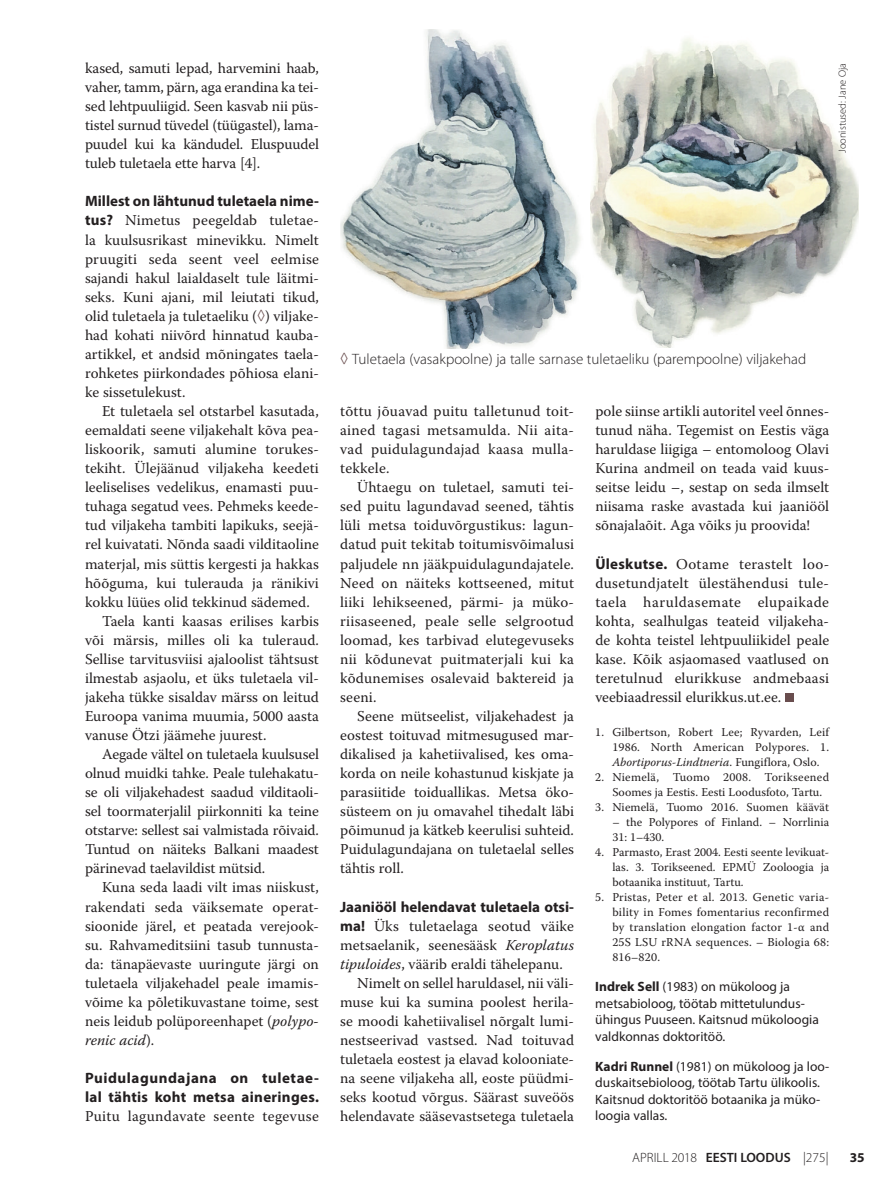
<style>
.page{position:relative;width:893px;height:1191px;background:#fff}
.page>*{position:absolute;margin:0;border:0;box-sizing:border-box;transform-origin:0 0}
.t1{font:15px/19px "Warnock Pro";color:#231f20;text-align:justify}
.t2{font:300 15px "Myriad Pro";color:#231f20}
.t3{font:700 15px "Myriad Pro";color:#231f20}
.t4{font:700 15px/19px "Myriad Pro";letter-spacing:.02em;color:#231f20}
.t5{font:15px "Warnock Pro";letter-spacing:.02em;color:#231f20}
.t6{font:italic 15px "Warnock Pro";color:#231f20}
.t7{font:13.5px/16.5px "Myriad Pro";color:#231f20}
.t8{font:300 13.5px "Myriad Pro";color:#231f20}
.t9{font:700 13.5px "Myriad Pro";color:#231f20}
.t10{font:12px/15px "Warnock Pro";letter-spacing:.01em;color:#231f20;text-align:justify}
.t11{font:300 10.5px "Myriad Pro";color:#231f20}
.s1{font-family:"Myriad Pro";font-weight:700}
.s2{color:#694d4e}
.s3{font-style:italic}
.s4{font-style:normal}
.s5{font-family:"Warnock Pro";font-weight:400;color:#694d4e}
.s6{font-weight:700}
.s7{font-style:inherit}
.s8{font-weight:600}
</style>
<div class="page">
<div style="left:785px;top:693px;width:9px;height:9px;background:#694d4e"></div>
<img style="left:340px;top:29px;width:241px;height:320px">
<img style="left:590px;top:38px;width:268px;height:309px">
<p class="t1" style="left:85px;top:58px;width:235px">kased, samuti lepad, harvemini haab, vaher, tamm, pärn, aga erandina ka tei&shy;sed lehtpuuliigid. Seen kasvab nii püs&shy;tistel surnud tüvedel (tüügastel), lama&shy;puudel kui ka kändudel. Eluspuudel tuleb tuletaela ette harva [4].</p>
<p class="t3" style="left:85px;top:192px;width:235px">Millest on lähtunud tuletaela nime-</p>
<p class="t1" style="left:85px;top:211px;width:235px"><span class="s1">tus?</span> Nimetus peegeldab tuletae&shy;la kuulsusrikast minevikku. Nimelt pruugiti seda seent veel eelmise sajandi hakul laialdaselt tule läitmi&shy;seks. Kuni ajani, mil leiutati tikud, olid tuletaela ja tuletaeliku (<span class="s2">◊</span>) viljake&shy;had kohati niivõrd hinnatud kauba&shy;artikkel, et andsid mõningates taela&shy;rohketes piirkondades põhiosa elani&shy;ke sissetulekust.</p>
<p class="t1" style="left:102px;top:401px;width:218px">Et tuletaela sel otstarbel kasutada,</p>
<p class="t1" style="left:85px;top:420px;width:235px">eemaldati seene viljakehalt kõva pea-</p>
<p class="t1" style="left:85px;top:439px;width:235px">liskoorik, samuti alumine torukes-</p>
<p class="t1" style="left:85px;top:458px;width:235px">tekiht. Ülejäänud viljakeha keedeti</p>
<p class="t1" style="left:85px;top:477px;width:235px">leeliselises vedelikus, enamasti puu-</p>
<p class="t1" style="left:85px;top:496px;width:235px">tuhaga segatud vees. Pehmeks keede-</p>
<p class="t1" style="left:85px;top:515px;width:235px">tud viljakeha tambiti lapikuks, seejä-</p>
<p class="t1" style="left:85px;top:535px;width:235px">rel kuivatati. Nõnda saadi vilditaoline</p>
<p class="t1" style="left:85px;top:554px;width:235px">materjal, mis süttis kergesti ja hakkas</p>
<p class="t1" style="left:85px;top:573px;width:235px">hõõguma, kui tulerauda ja ränikivi</p>
<p class="t1" style="left:85px;top:592px;width:226px">kokku lüües olid tekkinud sädemed.</p>
<p class="t1" style="left:102px;top:611px;width:218px">Taela kanti kaasas erilises karbis</p>
<p class="t1" style="left:85px;top:630px;width:235px">või märsis, milles oli ka tuleraud.</p>
<p class="t1" style="left:85px;top:649px;width:235px">Sellise tarvitusviisi ajaloolist tähtsust</p>
<p class="t1" style="left:85px;top:668px;width:235px">ilmestab asjaolu, et üks tuletaela vil-</p>
<p class="t1" style="left:85px;top:687px;width:235px">jakeha tükke sisaldav märss on leitud</p>
<p class="t1" style="left:85px;top:706px;width:235px">Euroopa vanima muumia, 5000 aasta</p>
<p class="t1" style="left:85px;top:725px;width:183px">vanuse Ötzi jäämehe juurest.</p>
<p class="t1" style="left:102px;top:744px;width:218px">Aegade vältel on tuletaela kuulsusel</p>
<p class="t1" style="left:85px;top:763px;width:235px">olnud muidki tahke. Peale tulehakatu-</p>
<p class="t1" style="left:85px;top:782px;width:235px">se oli viljakehadest saadud vilditaoli-</p>
<p class="t1" style="left:85px;top:801px;width:235px">sel toormaterjalil piirkonniti ka teine</p>
<p class="t1" style="left:85px;top:820px;width:235px">otstarve: sellest sai valmistada rõivaid.</p>
<p class="t1" style="left:85px;top:839px;width:235px">Tuntud on näiteks Balkani maadest</p>
<p class="t1" style="left:85px;top:858px;width:182px">pärinevad taelavildist mütsid.</p>
<p class="t1" style="left:102px;top:877px;width:218px">Kuna seda laadi vilt imas niiskust,</p>
<p class="t1" style="left:85px;top:896px;width:235px">rakendati seda väiksemate operat-</p>
<p class="t1" style="left:85px;top:916px;width:235px">sioonide järel, et peatada verejook-</p>
<p class="t1" style="left:85px;top:935px;width:235px">su. Rahvameditsiini tasub tunnusta-</p>
<p class="t1" style="left:85px;top:954px;width:235px">da: tänapäevaste uuringute järgi on</p>
<p class="t1" style="left:85px;top:973px;width:235px">tuletaela viljakehadel peale imamis-</p>
<p class="t1" style="left:85px;top:992px;width:235px">võime ka põletikuvastane toime, sest</p>
<p class="t1" style="left:85px;top:1011px;width:235px">neis leidub polüporeenhapet (<span class="s3">polypo-</span></p>
<p class="t6" style="left:85px;top:1031px;width:71px">renic acid<span class="s4">).</span></p>
<p class="t4" style="left:85px;top:1068px;width:235px">Puidulagundajana on tuletae&shy;lal tähtis koht metsa aineringes.</p>
<p class="t5" style="left:85px;top:1107px;width:235px">Puitu lagundavate seente tegevuse</p>
<p class="t11" style="left:836px;top:153px;width:92px;rotate:-90deg">Joonistused: Jane Oja</p>
<p class="t2" style="left:340px;top:350px;width:468px"><span class="s5">◊</span> Tuletaela (vasakpoolne) ja talle sarnase tuletaeliku (parempoolne) viljakehad</p>
<p class="t1" style="left:340px;top:401px;width:235px">tõttu jõuavad puitu talletunud toit&shy;ained tagasi metsamulda. Nii aita&shy;vad puidulagundajad kaasa mulla&shy;tekkele.</p>
<p class="t1" style="left:340px;top:477px;width:235px;text-indent:17px">Ühtaegu on tuletael, samuti tei&shy;sed puitu lagundavad seened, tähtis lüli metsa toiduvõrgustikus: lagun&shy;datud puit tekitab toitumisvõimalusi paljudele nn jääkpuidulagundajatele.<br>Need on näiteks kottseened, mitut liiki lehikseened, pärmi- ja müko&shy;riisaseened, peale selle selgrootud loomad, kes tarbivad elutegevuseks nii kõdunevat puitmaterjali kui ka kõdunemises osalevaid baktereid ja seeni.</p>
<p class="t1" style="left:340px;top:706px;width:235px;text-indent:17px">Seene mütseelist, viljakehadest ja eostest toituvad mitmesugused mar&shy;dikalised ja kahetiivalised, kes oma&shy;korda on neile kohastunud kiskjate ja parasiitide toiduallikas. Metsa öko&shy;süsteem on ju omavahel tihedalt läbi põimunud ja kätkeb keerulisi suhteid.<br>Puidulagundajana on tuletaelal selles tähtis roll.</p>
<p class="t3" style="left:340px;top:896px;width:235px">Jaaniööl helendavat tuletaela otsi-</p>
<p class="t1" style="left:340px;top:916px;width:235px"><span class="s1">ma!</span> Üks tuletaelaga seotud väike</p>
<p class="t1" style="left:340px;top:935px;width:235px">metsaelanik, seenesääsk <span class="s3">Keroplatus</span></p>
<p class="t1" style="left:340px;top:954px;width:224px"><span class="s3">tipuloides</span>, väärib eraldi tähelepanu.</p>
<p class="t1" style="left:357px;top:973px;width:218px">Nimelt on sellel haruldasel, nii väli-</p>
<p class="t1" style="left:340px;top:992px;width:235px">muse kui ka sumina poolest herila-</p>
<p class="t1" style="left:340px;top:1011px;width:235px">se moodi kahetiivalisel nõrgalt lumi-</p>
<p class="t1" style="left:340px;top:1030px;width:235px">nestseerivad vastsed. Nad toituvad</p>
<p class="t1" style="left:340px;top:1049px;width:235px">tuletaela eostest ja elavad kolooniate-</p>
<p class="t1" style="left:340px;top:1068px;width:235px">na seene viljakeha all, eoste püüdmi-</p>
<p class="t1" style="left:340px;top:1087px;width:235px">seks kootud võrgus. Säärast suveöös</p>
<p class="t1" style="left:340px;top:1106px;width:235px">helendavate sääsevastsetega tuletaela</p>
<p class="t1" style="left:595px;top:401px;width:235px">pole siinse artikli autoritel veel õnnes&shy;tunud näha. Tegemist on Eestis väga haruldase liigiga – entomoloog Olavi Kurina andmeil on teada vaid kuus&shy;seitse leidu –, sestap on seda ilmselt niisama raske avastada kui jaaniööl sõnajalaõit. Aga võiks ju proovida!</p>
<p class="t1" style="left:595px;top:554px;width:235px"><span class="s1">Üleskutse.</span> Ootame terastelt loo&shy;dusetundjatelt ülestähendusi tule&shy;taela haruldasemate elupaikade kohta, sealhulgas teateid viljakeha&shy;de kohta teistel lehtpuuliikidel peale kase. Kõik asjaomased vaatlused on teretulnud elurikkuse andmebaasi veebiaadressil elurikkus.ut.ee.</p>
<p class="t10" style="left:612px;top:724px;width:218px;text-indent:-17px">1. Gilbertson, Robert Lee; Ryvarden, Leif 1986. North American Polypores. 1.<br><span class="s3">Abortiporus-Lindtneria</span>. Fungiflora, Oslo.</p>
<p class="t10" style="left:612px;top:769px;width:218px;text-indent:-17px">2. Niemelä, Tuomo 2008. Torikseened<br>Soomes ja Eestis. Eesti Loodusfoto, Tartu.</p>
<p class="t10" style="left:595px;top:799px;width:235px">3. Niemelä, Tuomo 2016. Suomen käävät</p>
<p class="t10" style="left:612px;top:814px;width:218px">– the Polypores of Finland. – Norrlinia<br>31: 1–430.</p>
<p class="t10" style="left:612px;top:844px;width:218px;text-indent:-17px">4. Parmasto, Erast 2004. Eesti seente levikuat&shy;las. 3. Torikseened. EPMÜ Zooloogia ja botaanika instituut, Tartu.</p>
<p class="t10" style="left:612px;top:889px;width:218px;text-indent:-17px">5. Pristas, Peter et al. 2013. Genetic varia&shy;bility in Fomes fomentarius reconfirmed by translation elongation factor 1-α and 25S LSU rRNA sequences. – Biologia 68:<br>816–820.</p>
<p class="t7" style="left:595px;top:978px;width:225px"><span class="s6">Indrek Sell</span> (1983) on mükoloog ja metsabioloog, töötab mittetulundus&shy;ühingus Puuseen. Kaitsnud mükoloogia valdkonnas doktoritöö.</p>
<p class="t7" style="left:595px;top:1057px;width:235px"><span class="s6">Kadri Runnel</span> (1981) on mükoloog ja loo&shy;duskaitsebioloog, töötab Tartu ülikoolis.<br>Kaitsnud doktoritöö botaanika ja müko&shy;loogia vallas.</p>
<p class="t8" style="left:632px;top:1150px;width:198px">APRILL <span class="s7">2018</span> <span class="s8">Eesti LOODUS</span> |275|</p>
<p class="t9" style="left:850px;top:1148px;width:16px">35</p>
</div>
